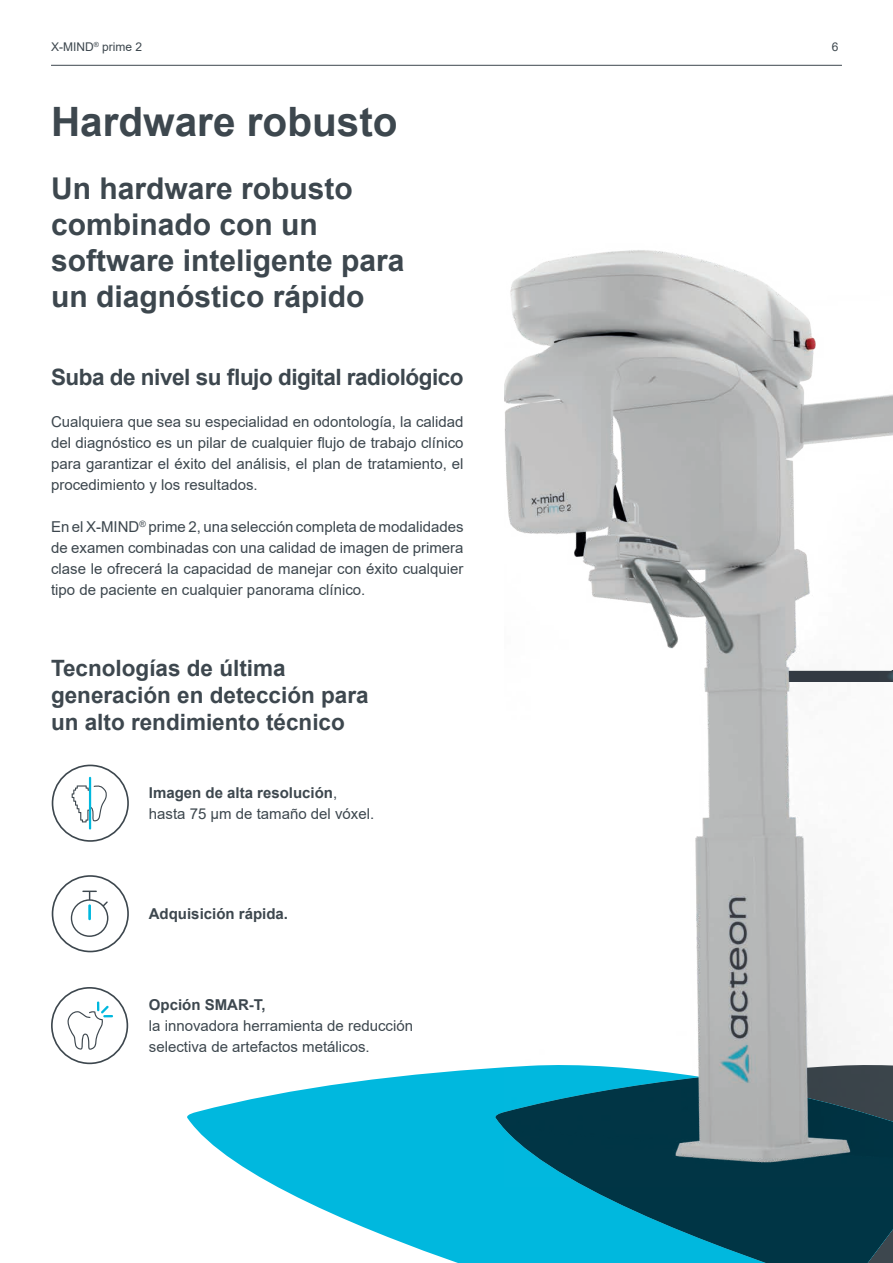
<style>
.page{position:relative;width:893px;height:1263px;background:#fff}
.page>*{position:absolute;margin:0;border:0;box-sizing:border-box;transform-origin:0 0}
.t1{font:700 40.5px "Arial";color:#3d474e}
.t2{font:700 30px/36px "Arial";color:#3d474e}
.t3{font:700 22.5px/27px "Arial";color:#3d474e}
.t4{font:700 22.5px "Arial";letter-spacing:-.02em;color:#3d474e}
.t5{font:15px/21px "Arial";color:#3d474e;text-align:justify}
.t6{font:700 15px "Arial";color:#3d474e}
.t7{font:12px "Arial";color:#3d474e}
.s1{font-weight:700}
</style>
<div class="page">
<hr style="left:51px;top:65px;width:791px;height:1px;background:#3d474e">
<svg style="left:187px;top:1067px;width:317px;height:196px;fill:#00b8de"></svg>
<svg style="left:495px;top:1077px;width:398px;height:186px;background:#01708a"></svg>
<img style="left:504px;top:250px;width:389px;height:937px">
<svg style="left:72px;top:784px;width:35px;height:38px"></svg>
<hr style="left:89px;top:777px;width:2px;height:52px;background:#00b8de">
<div style="left:52px;top:765px;width:77px;height:77px;border:2px solid #3d474e;border-radius:50%"></div>
<svg style="left:71px;top:890px;width:37px;height:47px"></svg>
<hr style="left:88px;top:904px;width:3px;height:16px;background:#00b8de">
<div style="left:52px;top:875px;width:77px;height:77px;border:2px solid #3d474e;border-radius:50%"></div>
<svg style="left:67px;top:1001px;width:46px;height:49px"></svg>
<div style="left:51px;top:987px;width:77px;height:77px;border:2px solid #3d474e;border-radius:50%"></div>
<p class="t7" style="left:51px;top:39px;width:93px">X-MIND<sup>®</sup> prime 2</p>
<p class="t7" style="left:832px;top:39px;width:8px">6</p>
<h1 class="t1" style="left:51px;top:93px;width:348px">Hardware robusto</h1>
<h2 class="t2" style="left:51px;top:171px;width:355px">Un hardware robusto combinado con un software inteligente para un diagnóstico rápido</h2>
<h3 class="t4" style="left:51px;top:361px;width:414px">Suba de nivel su flujo digital radiológico</h3>
<p class="t5" style="left:51px;top:411px;width:414px">Cualquiera que sea su especialidad en odontología, la calidad del diagnóstico es un pilar de cualquier flujo de trabajo clínico para garantizar el éxito del análisis, el plan de tratamiento, el procedimiento y los resultados.</p>
<p class="t5" style="left:51px;top:516px;width:414px">En el X-MIND<sup>®</sup> prime 2, una selección completa de modalidades de examen combinadas con una calidad de imagen de primera clase le ofrecerá la capacidad de manejar con éxito cualquier tipo de paciente en cualquier panorama clínico.</p>
<h3 class="t3" style="left:51px;top:655px;width:319px">Tecnologías de última generación en detección para un alto rendimiento técnico</h3>
<p class="t5" style="left:149px;top:782px;width:227px"><span class="s1">Imagen de alta resolución</span>, hasta 75 μm de tamaño del vóxel.</p>
<p class="t6" style="left:149px;top:903px;width:141px">Adquisición rápida.</p>
<p class="t6" style="left:149px;top:994px;width:118px">Opción SMAR-T,</p>
<p class="t5" style="left:149px;top:1015px;width:266px">la innovadora herramienta de reducción selectiva de artefactos metálicos.</p>
</div>
